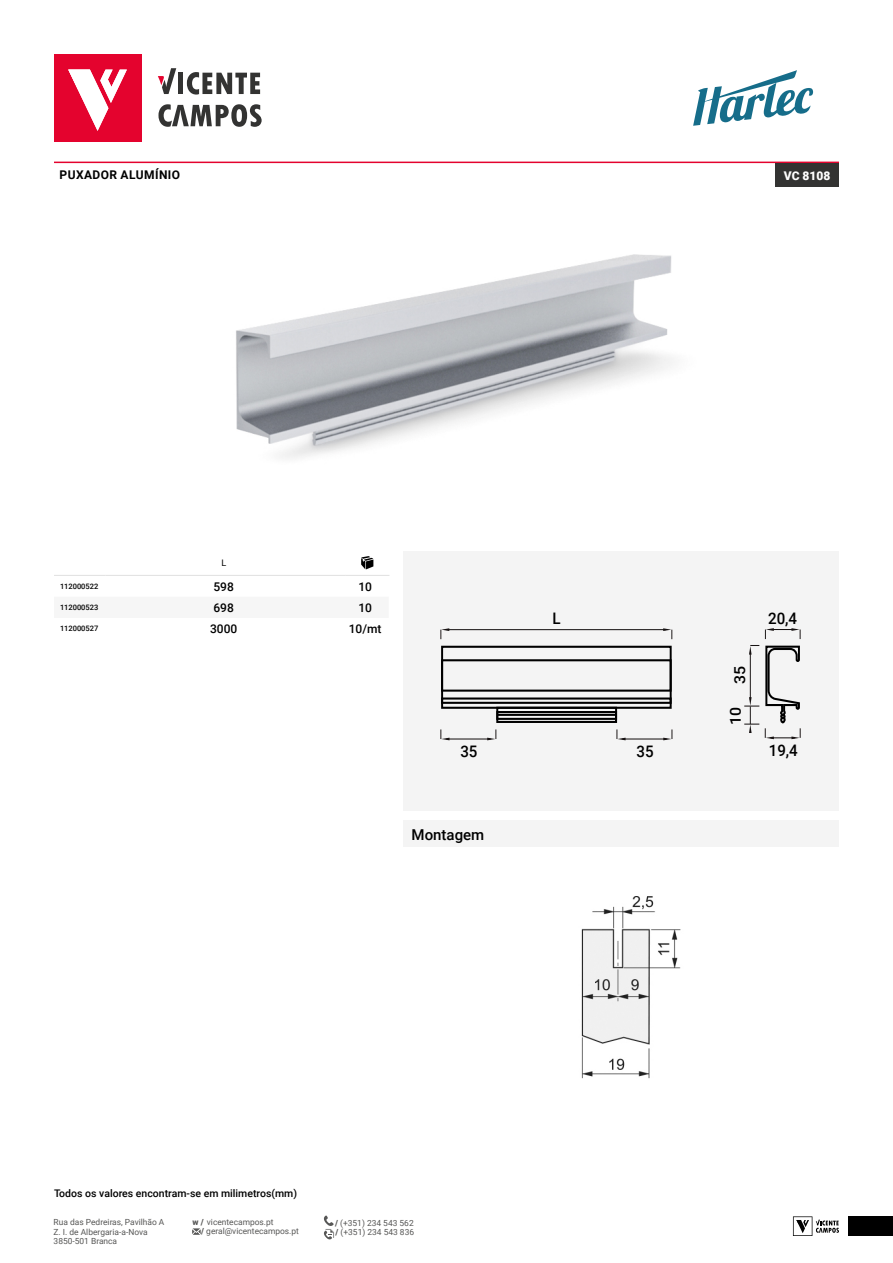
<style>
.page{position:relative;width:893px;height:1263px;background:#fff}
.page>*{position:absolute;margin:0;border:0;box-sizing:border-box;transform-origin:0 0}
.t1{font:500 15.9px "Roboto";color:#000;scale:.95 1}
.t2{font:500 15.15px "Roboto";color:#000;scale:1.05 1}
.t3{font:500 15px "Roboto";color:#000}
.t4{font:500 12px "Roboto";color:#000}
.t5{font:700 12px "Roboto";letter-spacing:.035em;color:#000}
.t6{font:900 12px "Roboto";color:#fff}
.t7{font:500 10.5px "Roboto";color:#000}
.t8{font:9px "Roboto";color:#000}
.t9{font:8.4px/9.6px "Roboto";color:#575756}
.t10{font:500 7.5px "Roboto";color:#000}
.s1{font-weight:900}
</style>
<div class="page">
<div style="left:54px;top:54px;width:87px;height:87px;background:#e4032e"></div>
<svg style="left:68px;top:70px;width:59px;height:61px"></svg>
<div style="left:178px;top:73px;width:5px;height:21px;background:#333332"></div>
<svg style="left:187px;top:72px;width:73px;height:23px"></svg>
<svg style="left:158px;top:104px;width:104px;height:23px"></svg>
<svg style="left:158px;top:68px;width:18px;height:26px"></svg>
<svg style="left:693px;top:70px;width:120px;height:56px"></svg>
<svg style="left:793px;top:1216px;width:46px;height:20px"></svg>
<div style="left:849px;top:1216px;width:44px;height:20px;background:#000"></div>
<svg style="left:192px;top:1228px;width:9px;height:7px"></svg>
<svg style="left:324px;top:1215px;width:10px;height:24px"></svg>
<div style="left:403px;top:820px;width:436px;height:26px;background:#f4f4f4"></div>
<img style="left:102px;top:163px;width:673px;height:295px">
<hr style="left:54px;top:162px;width:785px;height:1px;background:#e4032e">
<div style="left:403px;top:551px;width:436px;height:260px;background:#f4f4f4"></div>
<div style="left:441px;top:646px;width:231px;height:63px;border:2px solid #000"></div>
<div style="left:441px;top:659px;width:231px;height:33px;border:2px solid #000"></div>
<div style="left:441px;top:697px;width:231px;height:7px;border:2px solid #000"></div>
<div style="left:496px;top:707px;width:121px;height:16px;border:2px solid #000"></div>
<div style="left:496px;top:711px;width:121px;height:9px;border:2px solid #000"></div>
<hr style="left:497px;top:714px;width:119px;height:2px;background:#000">
<svg style="left:765px;top:628px;width:36px;height:11px"></svg>
<svg style="left:744px;top:645px;width:57px;height:94px"></svg>
<hr style="left:622px;top:739px;width:45px;height:1px;background:#171212">
<svg style="left:663px;top:729px;width:10px;height:11px"></svg>
<svg style="left:617px;top:729px;width:9px;height:11px"></svg>
<hr style="left:446px;top:739px;width:44px;height:1px;background:#171212">
<svg style="left:487px;top:729px;width:10px;height:11px"></svg>
<svg style="left:440px;top:729px;width:9px;height:11px"></svg>
<hr style="left:447px;top:629px;width:219px;height:1px;background:#171212">
<svg style="left:663px;top:628px;width:9px;height:11px"></svg>
<svg style="left:440px;top:628px;width:9px;height:11px"></svg>
<img style="left:581px;top:896px;width:100px;height:183px">
<div style="left:775px;top:163px;width:64px;height:24px;background:#333332"></div>
<svg style="left:54px;top:556px;width:335px;height:20px"></svg>
<h3 class="t5" style="left:60px;top:167px;width:122px">PUXADOR ALUMÍNIO</h3>
<h3 class="t6" style="left:784px;top:167px;width:48px">VC 8108</h3>
<p class="t8" style="left:222px;top:557px;width:6px">L</p>
<p class="t10" style="left:60px;top:581px;width:40px">112000522</p>
<h3 class="t4" style="left:213px;top:578px;width:22px">598</h3>
<h3 class="t4" style="left:358px;top:578px;width:15px">10</h3>
<p class="t10" style="left:60px;top:602px;width:40px">112000523</p>
<h3 class="t4" style="left:213px;top:599px;width:22px">698</h3>
<h3 class="t4" style="left:358px;top:599px;width:15px">10</h3>
<p class="t10" style="left:60px;top:623px;width:40px">112000527</p>
<h3 class="t4" style="left:210px;top:620px;width:29px">3000</h3>
<h3 class="t4" style="left:349px;top:620px;width:34px">10/mt</h3>
<h1 class="t1" style="left:553px;top:607px;width:10px">L</h1>
<h2 class="t2" style="left:729px;top:684px;width:19px;rotate:-90deg">35</h2>
<h2 class="t2" style="left:725px;top:725px;width:19px;rotate:-90deg">10</h2>
<h1 class="t1" style="left:768px;top:607px;width:32px">20,4</h1>
<h1 class="t1" style="left:460px;top:740px;width:20px">35</h1>
<h1 class="t1" style="left:636px;top:740px;width:20px">35</h1>
<h1 class="t1" style="left:769px;top:739px;width:32px">19,4</h1>
<h3 class="t3" style="left:412px;top:824px;width:74px">Montagem</h3>
<p class="t7" style="left:54px;top:1186px;width:245px">Todos os valores encontram-se em milimetros(mm)</p>
<p class="t9" style="left:54px;top:1217px;width:112px">Rua das Pedreiras, Pavilhão A</p>
<p class="t9" style="left:335px;top:1217px;width:80px"><span class="s1">/</span> (+351) 234 543 562</p>
<p class="t9" style="left:54px;top:1226px;width:96px">Z. I. de Albergaria-a-Nova<br>3850-501 Branca</p>
<p class="t9" style="left:201px;top:1217px;width:99px;line-height:9.1px;text-indent:-9px"><span class="s1">w /</span> vicentecampos.pt<br><span class="s1">/</span> geral@vicentecampos.pt</p>
<p class="t9" style="left:336px;top:1227px;width:80px"><span class="s1">/</span> (+351) 234 543 836</p>
</div>
